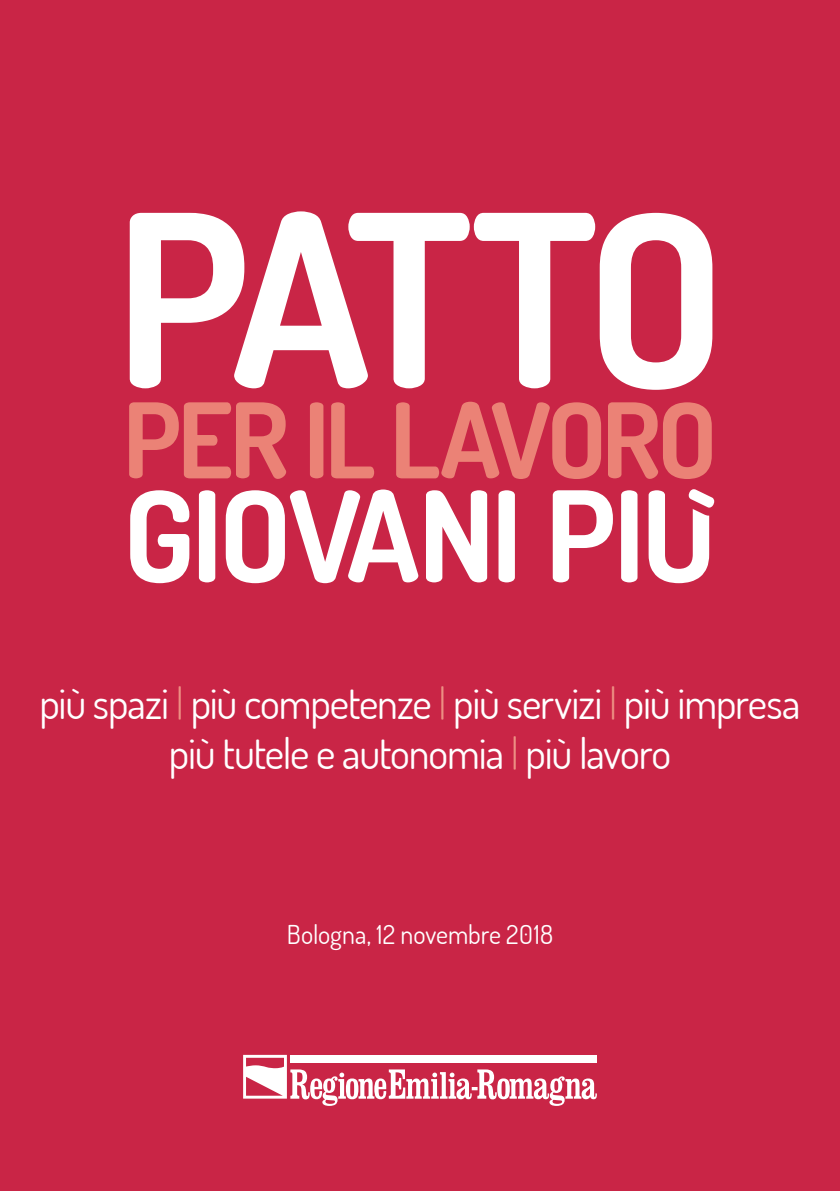
<style>
.page{position:relative;width:840px;height:1191px;background:#fff}
.page>*{position:absolute;margin:0;border:0;box-sizing:border-box;transform-origin:0 0}
.Testo{font:700 240px "Dosis";letter-spacing:-.06em;color:#fff}
.Titolo{font:700 126px "Dosis";letter-spacing:-.03em;color:#fff}
.Testo-2{font:700 104px "Dosis";letter-spacing:-.035em;color:#eb8276}
.Titolo-2{font:42px "Dosis";letter-spacing:-.03em;color:#fff}
.Titolo-3{font:26px "Dosis";letter-spacing:-.005em;color:#fff}
.s1{font-weight:300;color:#ed9083}
</style>
<div class="page">
<div style="left:0;top:0;width:839px;height:1191px;background:#c92546"></div>
<svg style="left:243px;top:1054px;width:353px;height:52px"></svg>
<svg style="left:688px;top:489px;width:27px;height:19px"></svg>
<p class="Testo" style="left:115px;top:145px;width:610px">PATTO</p>
<p class="Testo-2" style="left:123px;top:373px;width:595px">PER IL LAVORO</p>
<p class="Titolo" style="left:124px;top:455px;width:594px">GIOVANI PIU</p>
<p class="Titolo-2" style="left:39px;top:676px;width:762px">più spazi <span class="s1">|</span> più competenze <span class="s1">|</span> più servizi <span class="s1">|</span> più impresa</p>
<p class="Titolo-2" style="left:169px;top:726px;width:503px">più tutele e autonomia <span class="s1">|</span> più lavoro</p>
<p class="Titolo-3" style="left:286px;top:917px;width:268px">Bologna, 12 novembre 2018</p>
</div>
